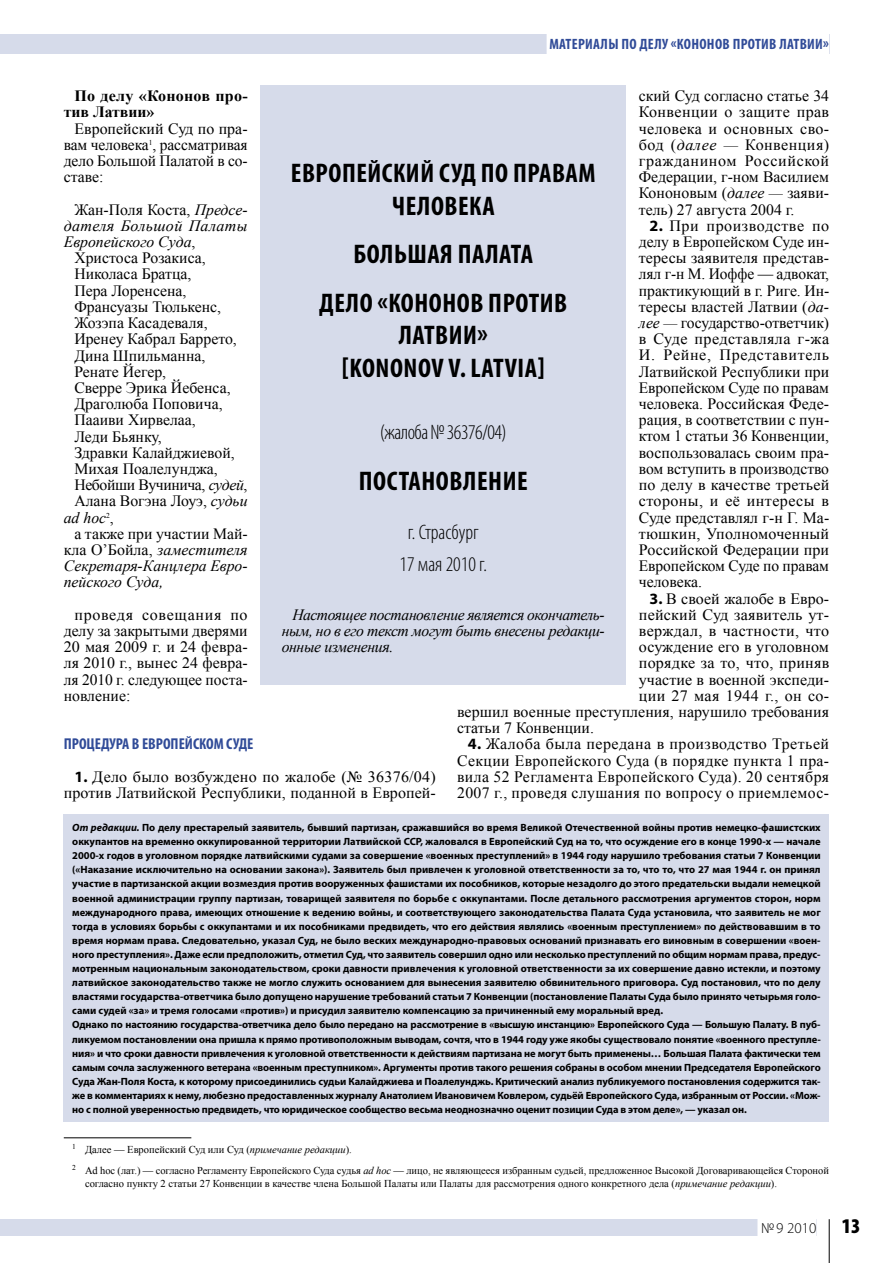
<style>
.page{position:relative;width:893px;height:1263px;background:#fff}
.page>*{position:absolute;margin:0;border:0;box-sizing:border-box;transform-origin:0 0}
.t1{font:700 condensed 27px/32.4px "Myriad Pro";letter-spacing:.02em;color:#000;text-align:center}
.t2{font:300 condensed 21px/32.4px "Myriad Pro";letter-spacing:-.01em;color:#000;text-align:center}
.t3{font:15.75px/16.2px "Times New Roman";color:#000;text-align:justify}
.t4{font:italic 15.75px/16.2px "Times New Roman";color:#000;text-align:justify}
.t5{font:15.75px "Times New Roman";letter-spacing:.02em;color:#000}
.t6{font:700 15.75px/16.2px "Times New Roman";letter-spacing:.01em;color:#000}
.t7{font:700 condensed 15.75px "Myriad Pro";color:#304b98}
.t8{font:15.75px "Times New Roman";letter-spacing:-.025em;color:#000}
.t9{font:italic 15.75px "Times New Roman";letter-spacing:.02em;color:#000}
.t10{font:700 condensed 15px "Myriad Pro";letter-spacing:.02em;color:#304b98}
.t11{font:300 15px "Myriad Pro";color:#000}
.t12{font:700 10.5px/14.1px "Myriad Pro";color:#000}
.t13{font:10.5px/21.1px "Times New Roman";color:#000}
.s1{font-style:italic}
.s2{font-family:"Myriad Pro";font-weight:700}
.s3{font-style:normal}
.s4{font-weight:900;font-stretch:condensed;font-size:21px}
</style>
<div class="page">
<div style="left:0;top:1219px;width:816px;height:16px;background:#d6dbea"></div>
<div style="left:757px;top:1216px;width:59px;height:25px;background:#fff"></div>
<hr style="left:829px;top:1219px;width:1px;height:44px;background:#000">
<div style="left:0;top:34px;width:829px;height:19px;background:#d6dbea"></div>
<div style="left:547px;top:32px;width:282px;height:25px;background:#fff"></div>
<div style="left:64px;top:814px;width:765px;height:308px;background:#d6dbea"></div>
<hr style="left:64px;top:1137px;width:127px;height:1px;background:#000">
<div style="left:260px;top:85px;width:366px;height:599px;background:#d6dbea"></div>
<h3 class="t10" style="left:549px;top:35px;width:281px">Материалы ПО ДЕЛУ «КОНОНОВ ПРОТИ В ЛАТВИИ»</h3>
<h3 class="t3" style="left:639px;top:88px;width:192px">ский Суд согласно статье 34<br>Конвенции о защите прав человека и основных сво&shy;бод (<span class="s1">далее —</span> Конвенция) гражданином Российской Федерации, г-ном Василием Кононовым (<span class="s1">далее —</span> заяви&shy;тель) 27 августа 2004 г.</h3>
<p class="t3" style="left:639px;top:217px;width:192px;text-indent:11px"><span class="s2">2.</span> При производстве по делу в Европейском Суде ин&shy;тересы заявителя представ&shy;лял г-н М. Иоффе — адвокат, практикующий в г. Риге. Ин&shy;тересы властей Латвии (<span class="s1">да&shy;лее —</span> государство-ответчик) в Суде представляла г-жа И. Рейне, Представитель Латвийской Республики при Европейском Суде по правам человека. Российская Феде&shy;рация, в соответствии с пун&shy;ктом 1 статьи 36 Конвенции, воспользовалась своим пра&shy;вом вступить в производство по делу в качестве третьей стороны, и её интересы в Суде представлял г-н Г. Ма&shy;тюшкин, Уполномоченный Российской Федерации при Европейском Суде по правам человека.</p>
<h3 class="t3" style="left:649px;top:590px;width:181px"><span class="s2">3.</span> В своей жалобе в Евро-</h3>
<h3 class="t3" style="left:639px;top:606px;width:192px">пейский Суд заявитель ут-</h3>
<h3 class="t5" style="left:639px;top:620px;width:192px">верждал, в частности, что</h3>
<h3 class="t3" style="left:639px;top:638px;width:192px">осуждение его в уголовном</h3>
<h3 class="t3" style="left:639px;top:655px;width:192px">порядке за то, что, приняв</h3>
<h3 class="t3" style="left:639px;top:671px;width:192px">участие в военной экспеди-</h3>
<h3 class="t5" style="left:639px;top:685px;width:192px">ции 27 мая 1944 г., он со-</h3>
<h3 class="t3" style="left:457px;top:703px;width:373px">вершил военные преступления, нарушило требования</h3>
<h3 class="t3" style="left:457px;top:719px;width:138px">статьи 7 Конвенции.</h3>
<h3 class="t3" style="left:457px;top:736px;width:374px;text-indent:11px"><span class="s2">4.</span> Жалоба была передана в производство Третьей Секции Европейского Суда (в порядке пункта 1 пра&shy;вила 52 Регламента Европейского Суда). 20 сентября 2007 г., проведя слушания по вопросу о приемлемос-</h3>
<p class="t12" style="left:72px;top:820px;width:750px"><span class="s1">От редакции.</span> По делу престарелый заявитель, бывший партизан, сражавшийся во время Великой Отечественной войны против немецко-фашистских оккупантов на временно оккупированной территории Латвийской ССР, жаловался в Европейский Суд на то, что осуждение его в конце 1990-х — начале 2000-х годов в уголовном порядке латвийскими судами за совершение «военных преступлений» в 1944 году нарушило требования статьи 7 Конвенции («Наказание исключительно на основании закона»). Заявитель был привлечен к уголовной ответственности за то, что то, что 27 мая 1944 г. он принял участие в партизанской акции возмездия против вооруженных фашистами их пособников, которые незадолго до этого предательски выдали немецкой военной администрации группу партизан, товарищей заявителя по борьбе с оккупантами. После детального рассмотрения аргументов сторон, норм международного права, имеющих отношение к ведению войны, и соответствующего законодательства Палата Суда установила, что заявитель не мог тогда в условиях борьбы с оккупантами и их пособниками предвидеть, что его действия являлись «военным преступлением» по действовавшим в то время нормам права. Следовательно, указал Суд, не было веских международно-правовых оснований признавать его виновным в совершении «воен&shy;ного преступления». Даже если предположить, отметил Суд, что заявитель совершил одно или несколько преступлений по общим нормам права, предус&shy;мотренным национальным законодательством, сроки давности привлечения к уголовной ответственности за их совершение давно истекли, и поэтому латвийское законодательство также не могло служить основанием для вынесения заявителю обвинительного приговора. Суд постановил, что по делу властями государства-ответчика было допущено нарушение требований статьи 7 Конвенции (постановление Палаты Суда было принято четырьмя голо&shy;сами судей «за» и тремя голосами «против») и присудил заявителю компенсацию за причиненный ему моральный вред.<br>Однако по настоянию государства-ответчика дело было передано на рассмотрение в «высшую инстанцию» Европейского Суда — Большую Палату. В пуб&shy;ликуемом постановлении она пришла к прямо противоположным выводам, сочтя, что в 1944 году уже якобы существовало понятие «военного преступле&shy;ния» и что сроки давности привлечения к уголовной ответственности к действиям партизана не могут быть применены… Большая Палата фактически тем самым сочла заслуженного ветерана «военным преступником». Аргументы против такого решения собраны в особом мнении Председателя Европейского Суда Жан-Поля Коста, к которому присоединились судьи Калайджиева и Поалелунджь. Критический анализ публикуемого постановления содержится так&shy;же в комментариях к нему, любезно предоставленных журналу Анатолием Ивановичем Ковлером, судьёй Европейского Суда, избранным от России. «Мож&shy;но с полной уверенностью предвидеть, что юридическое сообщество весьма неоднозначно оценит позиции Суда в этом деле», — указал он.</p>
<p class="t13" style="left:72px;top:1139px;width:758px"><sup>1</sup> Далее — Европейский Суд или Суд (<span class="s1">примечание редакции</span>).<br><sup>2</sup> Ad hoc (лат.) — согласно Регламенту Европейского Суда судья <span class="s1">ad hoc</span> — лицо, не являющееся избранным судьей, предложенное Высокой Договаривающейся Стороной</p>
<p class="t13" style="left:85px;top:1172px;width:693px">согласно пункту 2 статьи 27 Конвенции в качестве члена Большой Палаты или Палаты для рассмотрения одного конкретного дела (<span class="s1">примечание редакции</span>).</p>
<h3 class="t6" style="left:64px;top:87px;width:185px;text-indent:11px">По делу «Кононов про&shy;тив Латвии»</h3>
<h3 class="t3" style="left:64px;top:120px;width:185px;text-indent:11px">Европейский Суд по пра&shy;вам человека<sup>1</sup>, рассматривая дело Большой Палатой в со&shy;ставе:</h3>
<h3 class="t3" style="left:74px;top:201px;width:175px">Жан-Поля Коста, <span class="s1">Предсе-</span></h3>
<h3 class="t9" style="left:64px;top:215px;width:185px">дателя Большой Палаты</h3>
<h3 class="t4" style="left:64px;top:233px;width:133px">Европейского Суда<span class="s3">,</span></h3>
<h3 class="t3" style="left:74px;top:250px;width:133px">Христоса Розакиса,</h3>
<h3 class="t3" style="left:74px;top:266px;width:119px">Николаса Братца,</h3>
<h3 class="t3" style="left:74px;top:282px;width:114px">Пера Лоренсена,</h3>
<h3 class="t3" style="left:74px;top:298px;width:148px">Франсуазы Тюлькенс,</h3>
<h3 class="t3" style="left:74px;top:314px;width:135px">Жозэпа Касадеваля,</h3>
<h3 class="t3" style="left:74px;top:331px;width:164px">Иренеу Кабрал Баррето,</h3>
<h3 class="t3" style="left:74px;top:347px;width:132px">Дина Шпильманна,</h3>
<h3 class="t3" style="left:74px;top:363px;width:93px">Ренате Йегер,</h3>
<h3 class="t3" style="left:74px;top:379px;width:158px">Сверре Эрика Йебенса,</h3>
<h3 class="t3" style="left:74px;top:395px;width:150px">Драголюба Поповича,</h3>
<h3 class="t3" style="left:74px;top:412px;width:123px">Пааиви Хирвелаа,</h3>
<h3 class="t3" style="left:74px;top:428px;width:89px">Леди Бьянку,</h3>
<h3 class="t3" style="left:74px;top:444px;width:162px">Здравки Калайджиевой,</h3>
<h3 class="t3" style="left:74px;top:460px;width:145px">Михая Поалелунджа,</h3>
<h3 class="t8" style="left:74px;top:474px;width:175px">Небойши Вучинича, <span class="s1">судей</span>,</h3>
<h3 class="t3" style="left:74px;top:493px;width:175px">Алана Вогэна Лоуэ, <span class="s1">судьи</span></h3>
<h3 class="t4" style="left:64px;top:509px;width:52px">ad hoc<sup>2</sup><span class="s3">,</span></h3>
<h3 class="t3" style="left:74px;top:525px;width:175px">а также при участии Май-</h3>
<h3 class="t3" style="left:64px;top:541px;width:185px">кла О’Бойла, <span class="s1">заместителя</span></h3>
<h3 class="t4" style="left:64px;top:557px;width:185px">Секретаря-Канцлера Евро-</h3>
<h3 class="t4" style="left:64px;top:574px;width:101px">пейского Суда,</h3>
<h3 class="t3" style="left:64px;top:606px;width:185px;text-indent:11px">проведя совещания по делу за закрытыми дверями 20 мая 2009 г. и 24 февра&shy;ля 2010 г., вынес 24 февра&shy;ля 2010 г. следующее поста&shy;новление:</h3>
<h3 class="t7" style="left:64px;top:734px;width:190px">ПРОЦЕДУРА В ЕВРОПЕЙСКОМ СУДЕ</h3>
<h3 class="t3" style="left:64px;top:768px;width:374px;text-align:right"><span class="s2">1.</span> Дело было возбуждено по жалобе (№ 36376/04) против Латвийской Республики, поданной в Европей-</h3>
<h1 class="t1" style="left:291px;top:156px;width:306px">ЕВРОПЕЙСКИЙ СУД ПО ПРАВАМ<br>ЧЕЛОВЕКА</h1>
<h1 class="t1" style="left:319px;top:229px;width:249px;line-height:48.6px;text-align:left;text-indent:34px">БОЛЬШАЯ ПАЛАТА<br>ДЕЛО «КОНОНОВ ПРОТИ В</h1>
<h1 class="t1" style="left:342px;top:318px;width:204px">ЛАТВИИ»<br>[KONONOV v. LATVIA]</h1>
<h2 class="t2" style="left:380px;top:415px;width:129px">(жалоба №36376/04)</h2>
<h1 class="t1" style="left:359px;top:464px;width:157px">ПОСТАНОВЛЕНИЕ</h1>
<h2 class="t2" style="left:399px;top:515px;width:89px">г. Страсбург<br>17 мая 2010 г.</h2>
<h3 class="t4" style="left:282px;top:606px;width:325px;text-indent:11px">Настоящее постановление является окончатель&shy;ным, но в его текст могут быть внесены редакци&shy;онные изменения.</h3>
<h3 class="t11" style="left:761px;top:1219px;width:101px">№9 2010 <span class="s4">13</span></h3>
</div>
